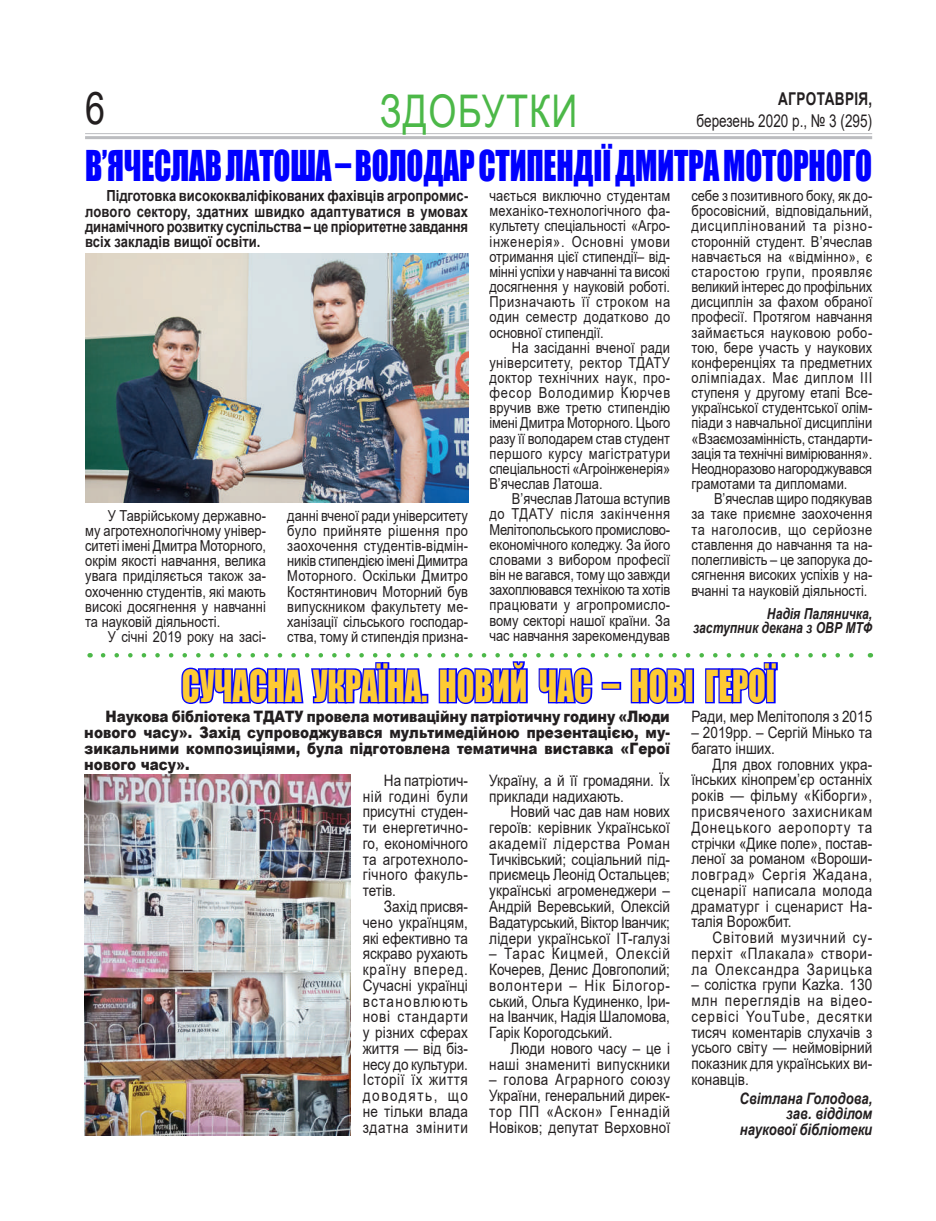
<style>
.page{position:relative;width:936px;height:1221px;background:#fff}
.page>*{position:absolute;margin:0;border:0;box-sizing:border-box;transform-origin:0 0}
.t1{font:45px "Arial";letter-spacing:.035em;color:#4cb848;scale:.8 1}
.t2{font:45px "Arial";color:#231f20;scale:.8 1}
.t3{font:40.5px "Impact";color:#fecb33;scale:.8 1}
.t4{font:39px "Impact";letter-spacing:-.005em;color:#00f;scale:.8 1}
.t5{font:18px "Arial";color:#231f20;scale:.8 1}
.t6{font:700 18px "Arial";color:#231f20;scale:.8 1}
.t7{font:17.7px "Arial";color:#231f20;scale:.77 1}
.t8{font:700 17.7px "Arial";letter-spacing:.02em;color:#231f20;scale:.77 1}
.t9{font:15.75px/15.8px "Arial";letter-spacing:.005em;color:#231f20;text-align:justify;scale:.86 1}
.t10{font:900 15.75px/15.8px "Arial";color:#231f20;text-align:justify;scale:.86 1}
.t11{font:italic 700 15.75px/15.6px "Arial";color:#231f20;text-align:right;scale:.83 1}
.t12{font:15.75px/15.8px "Arial";letter-spacing:.025em;color:#231f20;text-align:right;scale:.86 1}
.t13{font:700 15.3px/15.3px "Arial";letter-spacing:-.015em;color:#231f20;text-align:justify;scale:.85 1}
.t14{font:15.15px/15.1px "Arial";color:#231f20;text-align:justify;scale:.85 1}
.t15{font:italic 700 15.15px/14.4px "Arial";color:#231f20;text-align:right;scale:.8 1}
</style>
<div class="page">
<hr style="left:85px;top:133px;width:787px;height:1px;background:#bcbdc0">
<hr style="left:85px;top:136px;width:787px;height:3px;background:#bcbdc0">
<svg style="left:103px;top:653px;width:751px;height:51px"></svg>
<img style="left:84px;top:774px;width:267px;height:361px">
<img style="left:85px;top:253px;width:383px;height:250px">
<h1 class="t2" style="left:85px;top:77px;width:27px">6</h1>
<h1 class="t1" style="left:380px;top:80px;width:248px">ЗДОБУТКИ</h1>
<p class="t6" style="left:776px;top:86px;width:121px">АГРОТАВРІЯ,</p>
<p class="t8" style="left:778px;top:86px;width:123px">АГРОТАВРІЯ,</p>
<p class="t7" style="left:696px;top:109px;width:229px">березень 2020 р., № 3 (295)</p>
<p class="t5" style="left:695px;top:107px;width:222px">квітень 2017 р., № 3 (277)</p>
<h3 class="t4" style="left:85px;top:135px;width:985px">В’ЯЧЕСЛАВ ЛАТОША – ВОЛОДАР СТИПЕНДІЇ ДМИТРА МОТОРНОГО</h3>
<p class="t13" style="left:85px;top:188px;width:452px;text-indent:21px">Підготовка висококваліфікованих фахівців агропромис&shy;лового сектору, здатних швидко адаптуватися в умовах динамічного розвитку суспільства – це пріоритетне завдання всіх закладів вищої освіти.</p>
<p class="t14" style="left:85px;top:508px;width:214px;text-indent:22px">У Таврійському державно&shy;му агротехнологічному універ&shy;ситеті імені Дмитра Моторного, окрім якості навчання, велика увага приділяється також за&shy;охоченню студентів, які мають високі досягнення у навчанні та науковій діяльності.</p>
<p class="t14" style="left:108px;top:629px;width:188px">У січні 2019 року на засі-</p>
<p class="t14" style="left:287px;top:508px;width:214px">данні вченої ради університету було прийняте рішення про заохочення студентів-відмін&shy;ників стипендією імені Димитра Моторного. Оскільки Дмитро Костянтинович Моторний був випускником факультету ме&shy;ханізації сільського господар&shy;ства, тому й стипендія призна-</p>
<p class="t14" style="left:489px;top:188px;width:214px">чається виключно студентам механіко-технологічного фа&shy;культету спеціальності «Агро&shy;інженерія». Основні умови отримання цієї стипендії– від&shy;мінні успіхи у навчанні та високі досягнення у науковій роботі.<br>Призначають її строком на один семестр додатково до основної стипендії.</p>
<p class="t14" style="left:489px;top:339px;width:214px;text-indent:22px">На засіданні вченої ради університету, ректор ТДАТУ доктор технічних наук, про&shy;фесор Володимир Кюрчев вручив вже третю стипендію імені Дмитра Моторного. Цього разу її володарем став студент першого курсу магістратури спеціальності «Агроінженерія» В’ячеслав Латоша.</p>
<p class="t14" style="left:489px;top:491px;width:214px;text-indent:22px">В’ячеслав Латоша вступив до ТДАТУ після закінчення Мелітопольського промислово&shy;економічного коледжу. За його словами з вибором професії він не вагався, тому що завжди захоплювався технікою та хотів працювати у агропромисло&shy;вому секторі нашої країни. За час навчання зарекомендував</p>
<p class="t14" style="left:691px;top:188px;width:214px">себе з позитивного боку, як до&shy;бросовісний, відповідальний, дисциплінований та різно&shy;сторонній студент. В’ячеслав навчається на «відмінно», є старостою групи, проявляє великий інтерес до профільних дисциплін за фахом обраної професії. Протягом навчання займається науковою робо&shy;тою, бере участь у наукових конференціях та предметних олімпіадах. Має диплом ІІІ ступеня у другому етапі Все&shy;української студентської олім&shy;піади з навчальної дисципліни «Взаємозамінність, стандарти&shy;зація та технічні вимірювання».<br>Неодноразово нагороджувався грамотами та дипломами.</p>
<p class="t14" style="left:691px;top:491px;width:214px;text-indent:22px">В’ячеслав щиро подякував за таке приємне заохочення та наголосив, що серйозне ставлення до навчання та на&shy;полегливість – це запорука до&shy;сягнення високих успіхів у на&shy;вчанні та науковій діяльності.</p>
<p class="t15" style="left:693px;top:607px;width:225px">Надія Паляничка,<br>заступник декана з ОВР МТФ</p>
<h2 class="t3" style="left:182px;top:654px;width:743px">СУЧАСНА УКРАЇНА. НОВИЙ ЧАС – НОВІ ГЕРОЇ</h2>
<p class="t10" style="left:84px;top:708px;width:682px;text-indent:21px">Наукова бібліотека ТДАТУ провела мотиваційну патріотичну годину «Люди нового часу». Захід супроводжувався мультимедійною презентацією, му&shy;зикальними композиціями, була підготовлена тематична виставка «Герої нового часу».</p>
<p class="t9" style="left:489px;top:772px;width:212px">Україну, а й її громадяни. Їх приклади надихають.</p>
<p class="t9" style="left:489px;top:803px;width:212px;text-indent:21px">Новий час дав нам нових героїв: керівник Української академії лідерства Роман Тичківський; соціальний під&shy;приємець Леонід Остальцев; українські агроменеджери – Андрій Веревський, Олексій Вадатурський, Віктор Іванчик; лідери української IT-галузі</p>
<p class="t9" style="left:489px;top:945px;width:212px">– Тарас Кицмей, Олексій Кочерев, Денис Довгополий; волонтери – Нік Білогор&shy;ський, Ольга Кудиненко, Іри&shy;на Іванчик, Надія Шаломова, Гарік Корогодський.</p>
<p class="t12" style="left:489px;top:1040px;width:212px">Люди нового часу – це і наші знамениті випускники</p>
<p class="t9" style="left:489px;top:1071px;width:212px">– голова Аграрного союзу України, генеральний дирек&shy;тор ПП «Аскон» Геннадій Новіков; депутат Верховної</p>
<p class="t9" style="left:362px;top:772px;width:124px;text-indent:21px">На патріотич&shy;ній годині були присутні студен&shy;ти енергетично&shy;го, економічного та агротехноло&shy;гічного факуль&shy;тетів.</p>
<p class="t9" style="left:362px;top:898px;width:124px;text-indent:21px">Захід присвя&shy;чено українцям, які ефективно та яскраво рухають країну вперед.<br>Сучасні українці встановлюють нові стандарти у різних сферах життя — від біз&shy;несу до культури.<br>Історії їх життя доводять, що не тільки влада здатна змінити</p>
<p class="t9" style="left:691px;top:709px;width:212px">Ради, мер Мелітополя з 2015</p>
<p class="t9" style="left:691px;top:724px;width:212px">– 2019рр. – Сергій Мінько та багато інших.</p>
<p class="t9" style="left:691px;top:756px;width:212px;text-indent:21px">Для двох головних укра&shy;їнських кінопрем’єр останніх років — фільму «Кіборги», присвяченого захисникам Донецького аеропорту та стрічки «Дике поле», постав&shy;леної за романом «Вороши&shy;ловград» Сергія Жадана, сценарії написала молода драматург і сценарист На&shy;талія Ворожбит.</p>
<p class="t9" style="left:691px;top:929px;width:212px;text-indent:21px">Світовий музичний су&shy;перхіт «Плакала» створи&shy;ла Олександра Зарицька</p>
<p class="t9" style="left:691px;top:976px;width:212px">– соліcтка групи Kazka. 130 млн переглядів на відео&shy;сервісі YouTube, десятки тисяч коментарів слухачів з усього світу — неймовірний показник для українських ви&shy;конавців.</p>
<p class="t11" style="left:739px;top:1090px;width:161px">Світлана Голодова, зав. відділом наукової бібліотеки</p>
</div>
